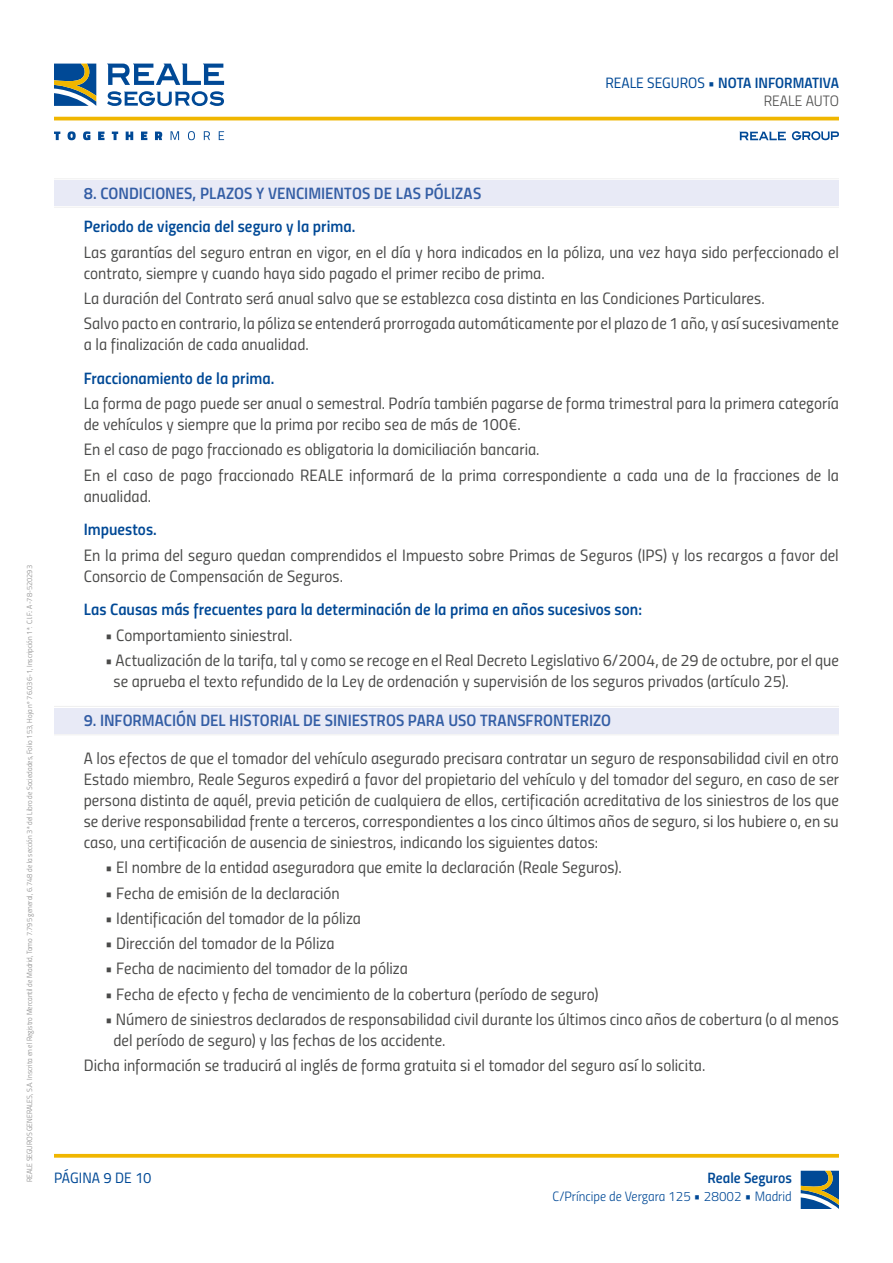
<style>
.page{position:relative;width:893px;height:1263px;background:#fff}
.page>*{position:absolute;margin:0;border:0;box-sizing:border-box;transform-origin:0 0}
.t1{font:16.5px/21px "Titillium Regular Upright";color:#4a4a49}
.t2{font:16.5px "Titillium Semibold Upright";color:#004996}
.t3{font:16.5px "Titillium Semibold Upright";color:#345ea5}
.t4{font:15px "Titillium Semibold Upright";color:#004996}
.t5{font:15px "Titillium Regular Upright";color:#004996}
.t6{font:15px "Titillium Light Upright";color:#4a4a49}
.t7{font:13.5px "Titillium Light Upright";color:#004996}
.t8{font:7.5px "Titillium Light Upright";color:#878787}
.s1{font-family:"Titillium Regular Upright"}
.s2{font-family:"Titillium Semibold Upright";font-size:15px}
</style>
<div class="page">
<svg style="left:107px;top:64px;width:117px;height:21px"></svg>
<svg style="left:54px;top:64px;width:42px;height:42px;background:#507584"></svg>
<svg style="left:107px;top:91px;width:117px;height:15px"></svg>
<hr style="left:54px;top:117px;width:785px;height:3px;background:#f0b600">
<svg style="left:54px;top:132px;width:6px;height:8px"></svg>
<svg style="left:68px;top:131px;width:8px;height:9px"></svg>
<svg style="left:83px;top:131px;width:7px;height:9px"></svg>
<svg style="left:98px;top:132px;width:6px;height:8px"></svg>
<svg style="left:112px;top:132px;width:6px;height:8px"></svg>
<svg style="left:126px;top:132px;width:7px;height:8px"></svg>
<svg style="left:141px;top:132px;width:6px;height:8px"></svg>
<svg style="left:155px;top:132px;width:7px;height:8px"></svg>
<svg style="left:171px;top:131px;width:8px;height:9px"></svg>
<svg style="left:188px;top:131px;width:7px;height:9px"></svg>
<svg style="left:204px;top:131px;width:6px;height:9px"></svg>
<svg style="left:219px;top:131px;width:5px;height:9px"></svg>
<svg style="left:739px;top:132px;width:47px;height:8px"></svg>
<svg style="left:792px;top:131px;width:47px;height:9px"></svg>
<svg style="left:801px;top:1171px;width:38px;height:38px"></svg>
<svg style="left:54px;top:1154px;width:785px;height:4px;background:#f1bb14"></svg>
<div style="left:54px;top:181px;width:785px;height:25px;background:#e8eaf6"></div>
<hr style="left:54px;top:179px;width:785px;height:1px;background:#efefef">
<hr style="left:54px;top:207px;width:785px;height:1px;background:#efefef">
<div style="left:54px;top:708px;width:785px;height:25px;background:#e8eaf6"></div>
<hr style="left:54px;top:706px;width:785px;height:1px;background:#efefef">
<hr style="left:54px;top:735px;width:785px;height:1px;background:#efefef">
<p class="t4" style="left:605px;top:71px;width:235px"><span class="s1">REALE SEGUROS</span> • NOTA INFORMATIVA</p>
<p class="t6" style="left:764px;top:89px;width:77px">REALE AUTO</p>
<p class="t8" style="left:24px;top:1182px;width:619px;rotate:-90deg">REALE SEGUROS GENERALES, S.A. Inscrita en el Registro Mercantil de Madrid, Tomo 7.795 general, 6.748 de la sección 3ª del Libro de Sociedades, Folio 153, Hoja nº 76.036-1, Inscripción 1ª. C.I.F.: A-78-520293</p>
<p class="t3" style="left:84px;top:180px;width:399px">8. CONDICIONES, PLAZOS Y VENCIMIENTOS DE LAS PÓLIZAS</p>
<p class="t2" style="left:84px;top:214px;width:273px">Periodo de vigencia del seguro y la prima.</p>
<p class="t1" style="left:84px;top:240px;width:757px">Las garantías del seguro entran en vigor, en el día y hora indicados en la póliza, una vez haya sido perfeccionado el contrato, siempre y cuando haya sido pagado el primer recibo de prima.</p>
<p class="t1" style="left:84px;top:285px;width:757px;line-height:25.2px">La duración del Contrato será anual salvo que se establezca cosa distinta en las Condiciones Particulares.<br>Salvo pacto en contrario, la póliza se entenderá prorrogada automáticamente por el plazo de 1 año, y así sucesivamente</p>
<p class="t1" style="left:84px;top:333px;width:227px">a la finalización de cada anualidad.</p>
<p class="t2" style="left:84px;top:365px;width:192px">Fraccionamiento de la prima.</p>
<p class="t1" style="left:84px;top:392px;width:757px">La forma de pago puede ser anual o semestral. Podría también pagarse de forma trimestral para la primera categoría de vehículos y siempre que la prima por recibo sea de más de 100€.</p>
<p class="t1" style="left:84px;top:436px;width:757px;line-height:25.2px">En el caso de pago fraccionado es obligatoria la domiciliación bancaria.<br>En el caso de pago fraccionado REALE informará de la prima correspondiente a cada una de la fracciones de la</p>
<p class="t1" style="left:84px;top:484px;width:69px">anualidad.</p>
<p class="t2" style="left:84px;top:517px;width:75px">Impuestos.</p>
<p class="t1" style="left:84px;top:543px;width:757px">En la prima del seguro quedan comprendidos el Impuesto sobre Primas de Seguros (IPS) y los recargos a favor del<br>Consorcio de Compensación de Seguros.</p>
<p class="t2" style="left:84px;top:597px;width:560px">Las Causas más frecuentes para la determinación de la prima en años sucesivos son:</p>
<p class="t1" style="left:105px;top:623px;width:189px">• Comportamiento siniestral.</p>
<p class="t1" style="left:114px;top:649px;width:727px;text-indent:-8px">• Actualización de la tarifa, tal y como se recoge en el Real Decreto Legislativo 6/2004, de 29 de octubre, por el que se aprueba el texto refundido de la Ley de ordenación y supervisión de los seguros privados (artículo 25).</p>
<p class="t3" style="left:84px;top:708px;width:529px">9. INFORMACIÓN DEL HISTORIAL DE SINIESTROS PARA USO TRANSFRONTERIZO</p>
<p class="t1" style="left:84px;top:747px;width:757px;text-align:justify">A los efectos de que el tomador del vehículo asegurado precisara contratar un seguro de responsabilidad civil en otro Estado miembro, Reale Seguros expedirá a favor del propietario del vehículo y del tomador del seguro, en caso de ser persona distinta de aquél, previa petición de cualquiera de ellos, certificación acreditativa de los siniestros de los que se derive responsabilidad frente a terceros, correspondientes a los cinco últimos años de seguro, si los hubiere o, en su caso, una certificación de ausencia de siniestros, indicando los siguientes datos:</p>
<p class="t1" style="left:105px;top:856px;width:518px">• El nombre de la entidad aseguradora que emite la declaración (Reale Seguros).</p>
<p class="t1" style="left:105px;top:881px;width:236px">• Fecha de emisión de la declaración</p>
<p class="t1" style="left:105px;top:907px;width:258px">• Identificación del tomador de la póliza</p>
<p class="t1" style="left:105px;top:932px;width:231px">• Dirección del tomador de la Póliza</p>
<p class="t1" style="left:105px;top:957px;width:304px">• Fecha de nacimiento del tomador de la póliza</p>
<p class="t1" style="left:105px;top:982px;width:495px">• Fecha de efecto y fecha de vencimiento de la cobertura (período de seguro)</p>
<p class="t1" style="left:113px;top:1008px;width:727px;text-indent:-8px">• Número de siniestros declarados de responsabilidad civil durante los últimos cinco años de cobertura (o al menos del período de seguro) y las fechas de los accidente.</p>
<p class="t1" style="left:84px;top:1054px;width:623px">Dicha información se traducirá al inglés de forma gratuita si el tomador del seguro así lo solicita.</p>
<p class="t5" style="left:54px;top:1166px;width:99px">PÁGINA 9 DE 10</p>
<p class="t4" style="left:707px;top:1166px;width:86px">Reale Seguros</p>
<p class="t7" style="left:553px;top:1186px;width:241px">C/Príncipe de Vergara 125 <span class="s2">•</span> 28002 <span class="s2">•</span> Madrid</p>
</div>
